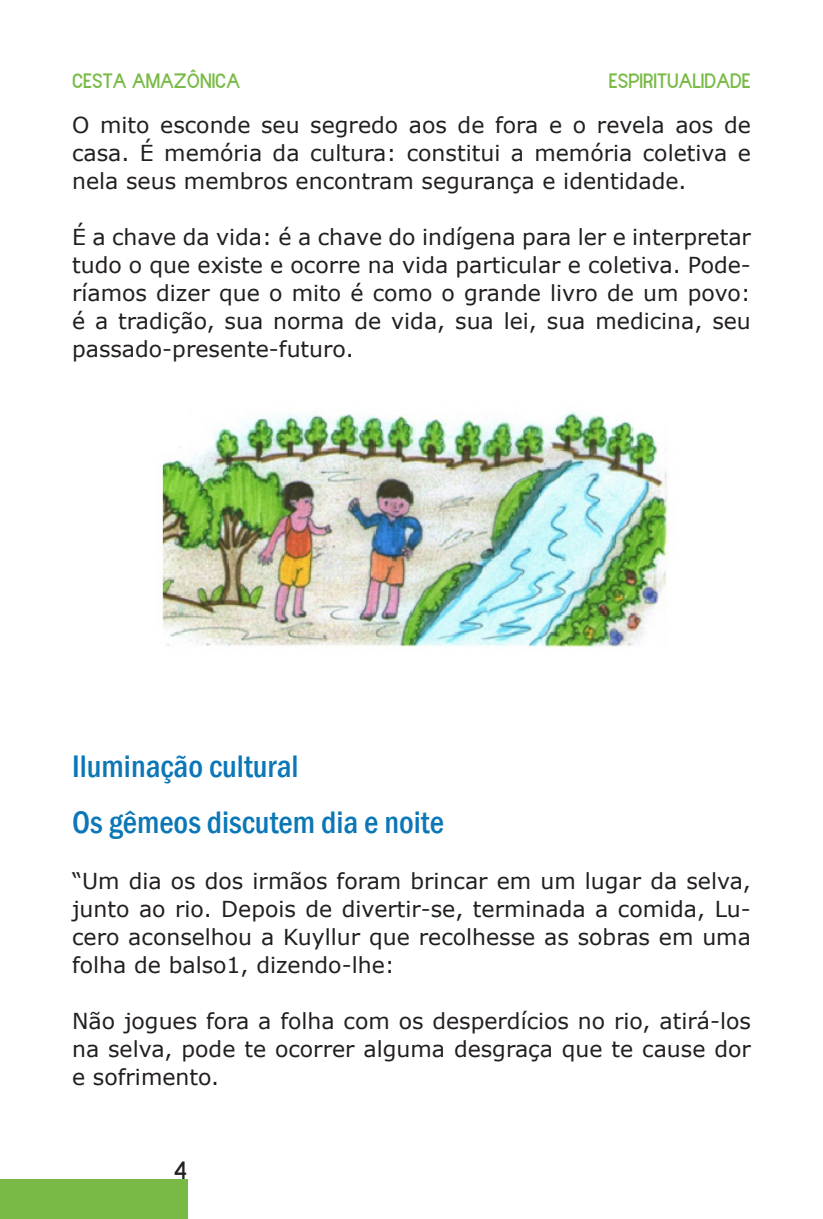
<style>
.page{position:relative;width:823px;height:1219px;background:#fff}
.page>*{position:absolute;margin:0;border:0;box-sizing:border-box;transform-origin:0 0}
.Parrafo_just{font:500 condensed 32px "Franklin Gothic";color:#0b77b7}
.t1{font:24px "Narrenschiff";color:#231f20}
.Parrafo_just-2{font:22px/28px "Verdana";color:#231f20;text-align:justify}
.t2{font:20px "Narrenschiff";color:#78ba45}
</style>
<div class="page">
<div style="left:0;top:1179px;width:187px;height:40px;background:#78ba45"></div>
<img style="left:162px;top:411px;width:507px;height:238px">
<p class="t2" style="left:72px;top:69px;width:169px">CESTA AMAZÔNICA</p>
<p class="t2" style="left:608px;top:69px;width:143px">ESPIRITUALIDADE</p>
<p class="Parrafo_just-2" style="left:72px;top:111px;width:680px">O mito esconde seu segredo aos de fora e o revela aos de casa. É memória da cultura: constitui a memória coletiva e nela seus membros encontram segurança e identidade.</p>
<p class="Parrafo_just-2" style="left:72px;top:223px;width:680px">É a chave da vida: é a chave do indígena para ler e interpretar tudo o que existe e ocorre na vida particular e coletiva. Pode&shy;ríamos dizer que o mito é como o grande livro de um povo: é a tradição, sua norma de vida, sua lei, sua medicina, seu passado-presente-futuro.</p>
<p class="Parrafo_just" style="left:72px;top:745px;width:228px">Iluminação cultural</p>
<p class="Parrafo_just" style="left:72px;top:801px;width:373px">Os gêmeos discutem dia e noite</p>
<p class="Parrafo_just-2" style="left:72px;top:867px;width:680px">“Um dia os dos irmãos foram brincar em um lugar da selva, junto ao rio. Depois de divertir-se, terminada a comida, Lu&shy;cero aconselhou a Kuyllur que recolhesse as sobras em uma folha de balso1, dizendo-lhe:</p>
<p class="Parrafo_just-2" style="left:72px;top:1007px;width:680px">Não jogues fora a folha com os desperdícios no rio, atirá-los na selva, pode te ocorrer alguma desgraça que te cause dor e sofrimento.</p>
<p class="t1" style="left:174px;top:1156px;width:15px">4</p>
</div>
